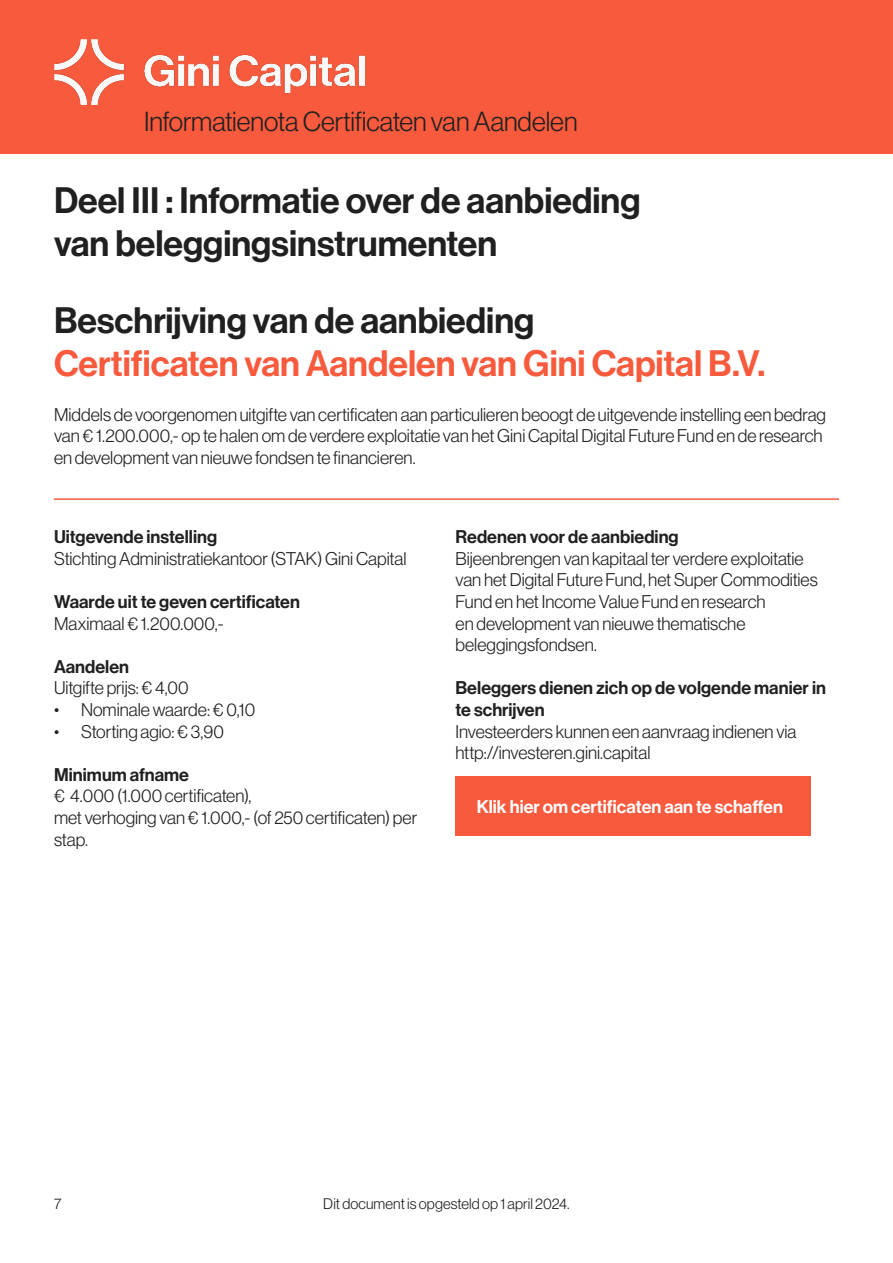
<style>
.page{position:relative;width:893px;height:1263px;background:#fff}
.page>*{position:absolute;margin:0;border:0;box-sizing:border-box;transform-origin:0 0}
.t1{font:36px/43.2px "Neue Haas Display Mediu";color:#f75a3d}
.t2{font:36px/43.2px "Neue Haas Display Mediu";color:#202020}
.t3{font:300 27px "Neue Haas Display";color:#202020}
.t4{font:300 18px/21.6px "Neue Haas Display";color:#202020}
.t5{font:18px/21.6px "Neue Haas Display Mediu";color:#202020}
.t6{font:18px "Neue Haas Display Mediu";color:#fff}
.t7{font:300 15px "Neue Haas Display";letter-spacing:.01em;color:#202020}
.s1{color:#202020}
.s2{font-family:"Neue Haas Display Mediu";font-weight:400}
</style>
<div class="page">
<div style="left:0;top:0;width:893px;height:153px;background:#f75a3d"></div>
<img style="left:54px;top:39px;width:311px;height:65px">
<hr style="left:54px;top:498px;width:785px;height:2px;background:#f75a3d">
<div style="left:455px;top:776px;width:356px;height:60px;background:#f75a3d"></div>
<h2 class="t3" style="left:144px;top:106px;width:435px">Informatienota Certificaten van Aandelen</h2>
<p class="t2" style="left:54px;top:179px;width:588px">Deel III : Informatie over de aanbieding van beleggingsinstrumenten</p>
<p class="t1" style="left:54px;top:299px;width:713px"><span class="s1">Beschrijving van de aanbieding<br></span>Certificaten van Aandelen van Gini Capital B.V.</p>
<p class="t4" style="left:54px;top:404px;width:774px">Middels de voorgenomen uitgifte van certificaten aan particulieren beoogt de uitgevende instelling een bedrag van € 1.200.000,- op te halen om de verdere exploitatie van het Gini Capital Digital Future Fund en de research en development van nieuwe fondsen te financieren.</p>
<p class="t4" style="left:54px;top:526px;width:354px"><span class="s2">Uitgevende instelling<br></span>Stichting Administratiekantoor (STAK) Gini Capital</p>
<p class="t5" style="left:54px;top:591px;width:247px">Waarde uit te geven certificaten</p>
<p class="t4" style="left:54px;top:612px;width:171px">Maximaal € 1.200.000,-</p>
<p class="t5" style="left:54px;top:656px;width:77px">Aandelen</p>
<p class="t4" style="left:54px;top:677px;width:136px">Uitgifte prijs: € 4,00</p>
<p class="t4" style="left:54px;top:699px;width:203px">• Nominale waarde: € 0,10</p>
<p class="t4" style="left:54px;top:720px;width:171px">• Storting agio: € 3,90</p>
<p class="t5" style="left:54px;top:764px;width:137px">Minimum afname</p>
<p class="t4" style="left:54px;top:785px;width:365px">€ 4.000 (1.000 certificaten),<br>met verhoging van € 1.000,- (of 250 certificaten) per stap.</p>
<p class="t5" style="left:455px;top:526px;width:225px">Redenen voor de aanbieding</p>
<p class="t4" style="left:455px;top:548px;width:364px">Bijeenbrengen van kapitaal ter verdere exploitatie van het Digital Future Fund, het Super Commodities Fund en het Income Value Fund en research<br>en development van nieuwe thematische beleggingsfondsen.</p>
<p class="t5" style="left:455px;top:677px;width:372px">Beleggers dienen zich op de volgende manier in te schrijven</p>
<p class="t4" style="left:455px;top:720px;width:342px">Investeerders kunnen een aanvraag indienen via http://investeren.gini.capital</p>
<p class="t6" style="left:477px;top:796px;width:308px">Klik hier om certificaten aan te schaffen</p>
<p class="t7" style="left:54px;top:1195px;width:9px">7</p>
<p class="t7" style="left:323px;top:1195px;width:248px">Dit document is opgesteld op 1 april 2024.</p>
</div>
